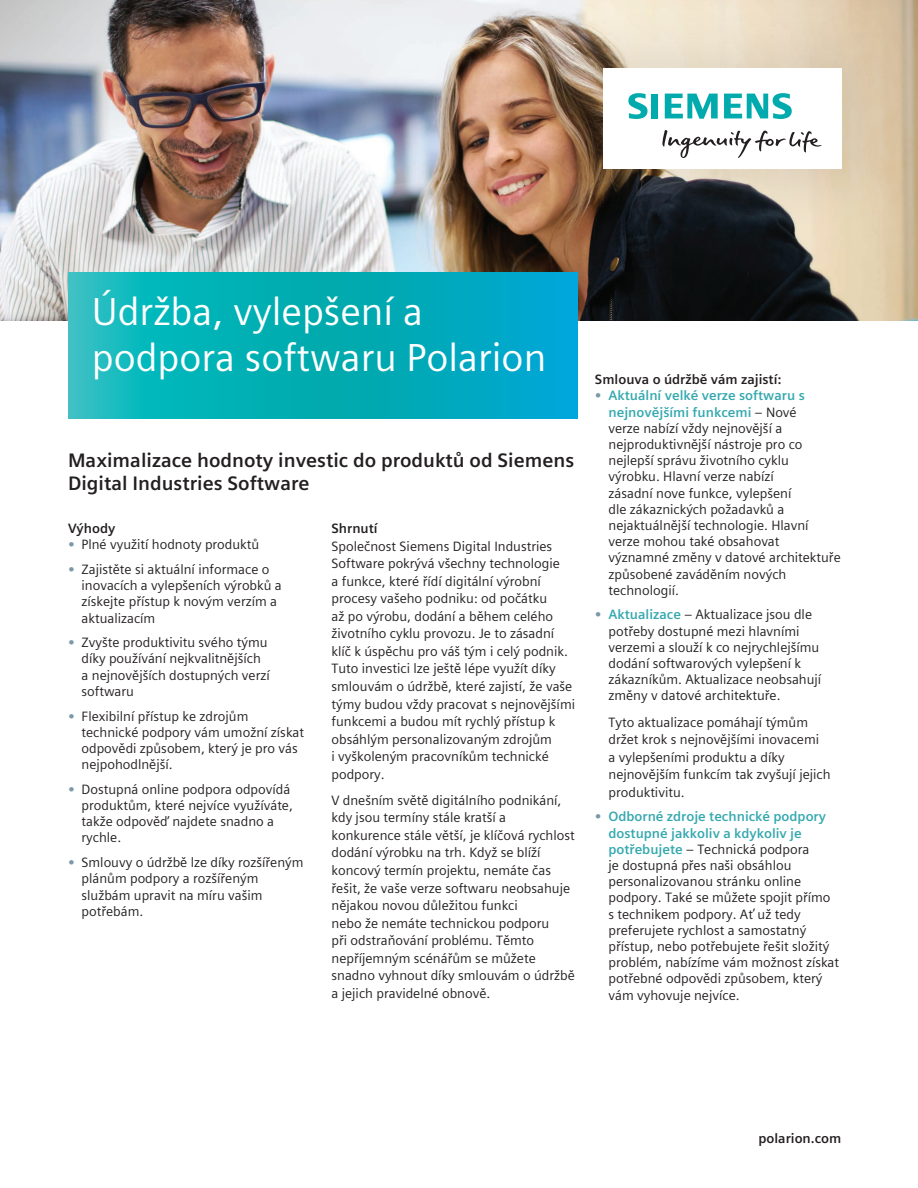
<style>
.page{position:relative;width:918px;height:1188px;background:#fff}
.page>*{position:absolute;margin:0;border:0;box-sizing:border-box;transform-origin:0 0}
.Head_Snow__26pt_120{font:39px/46.8px "Siemens Sans Global";color:#fff}
.Subhead_Blk__13pt_12{font:700 19.5px/23.4px "Siemens Sans Global";color:#231f20}
.Body_Text_Black_9pt{font:13.5px/16.2px "Siemens Sans Global";color:#231f20}
.Body_Text_Indented{font:13.5px/17.5px "Siemens Sans Global";color:#231f20}
.Body_Subhead_Black{font:700 13.5px "Siemens Sans Global";color:#231f20}
.URL__9pt_130{font:700 13.5px "Siemens Sans Global";color:#231f20}
.s1{font-weight:700;color:#7b99a9}
.s2{font-weight:700;color:#36a9af}
</style>
<div class="page">
<img style="left:0;top:0;width:918px;height:320px">
<svg style="left:68px;top:272px;width:510px;height:147px;background:#05aebc"></svg>
<div style="left:539px;top:4px;width:367px;height:229px;background:#725e54;opacity:.16"></div>
<div style="left:603px;top:68px;width:238px;height:101px;background:#fff"></div>
<svg style="left:662px;top:130px;width:159px;height:28px"></svg>
<svg style="left:628px;top:93px;width:30px;height:26px"></svg>
<svg style="left:665px;top:94px;width:53px;height:25px"></svg>
<svg style="left:724px;top:93px;width:68px;height:26px"></svg>
<p class="Head_Snow__26pt_120" style="left:92px;top:288px;width:456px">Údržba, vylepšení a podpora softwaru Polarion</p>
<p class="Subhead_Blk__13pt_12" style="left:68px;top:448px;width:508px">Maximalizace hodnoty investic do produktů od Siemens<br>Digital Industries Software</p>
<p class="Body_Subhead_Black" style="left:68px;top:518px;width:49px">Výhody</p>
<p class="Body_Text_Black_9pt" style="left:68px;top:537px;width:193px"><span class="s1">•</span> Plné využití hodnoty produktů</p>
<p class="Body_Text_Black_9pt" style="left:82px;top:561px;width:202px;text-indent:-14px"><span class="s1">•</span> Zajistěte si aktuální informace o inovacích a vylepšeních výrobků a získejte přístup k novým verzím a aktualizacím</p>
<p class="Body_Text_Black_9pt" style="left:82px;top:635px;width:190px;text-indent:-14px"><span class="s1">•</span> Zvyšte produktivitu svého týmu díky používání nejkvalitnějších a nejnovějších dostupných verzí softwaru</p>
<p class="Body_Text_Black_9pt" style="left:82px;top:708px;width:224px;text-indent:-14px"><span class="s1">•</span> Flexibilní přístup ke zdrojům technické podpory vám umožní získat odpovědi způsobem, který je pro vás nejpohodlnější.</p>
<p class="Body_Text_Black_9pt" style="left:82px;top:781px;width:213px;text-indent:-14px"><span class="s1">•</span> Dostupná online podpora odpovídá produktům, které nejvíce využíváte, takže odpověď najdete snadno a rychle.</p>
<p class="Body_Text_Black_9pt" style="left:82px;top:854px;width:224px;text-indent:-14px"><span class="s1">•</span> Smlouvy o údržbě lze díky rozšířeným plánům podpory a rozšířeným službám upravit na míru vašim potřebám.</p>
<p class="Body_Subhead_Black" style="left:332px;top:518px;width:48px">Shrnutí</p>
<p class="Body_Text_Black_9pt" style="left:332px;top:537px;width:245px;line-height:17.5px">Společnost Siemens Digital Industries Software pokrývá všechny technologie<br>a funkce, které řídí digitální výrobní procesy vašeho podniku: od počátku<br>až po výrobu, dodání a během celého životního cyklu provozu. Je to zásadní klíč k úspěchu pro váš tým i celý podnik.<br>Tuto investici lze ještě lépe využít díky smlouvám o údržbě, které zajistí, že vaše týmy budou vždy pracovat s nejnovějšími funkcemi a budou mít rychlý přístup k obsáhlým personalizovaným zdrojům<br>i vyškoleným pracovníkům technické podpory.</p>
<p class="Body_Text_Black_9pt" style="left:332px;top:791px;width:245px;line-height:17.5px">V dnešním světě digitálního podnikání, kdy jsou termíny stále kratší a konkurence stále větší, je klíčová rychlost dodání výrobku na trh. Když se blíží koncový termín projektu, nemáte čas řešit, že vaše verze softwaru neobsahuje nějakou novou důležitou funkci<br>nebo že nemáte technickou podporu<br>při odstraňování problému. Těmto nepříjemným scénářům se můžete snadno vyhnout díky smlouvám o údržbě a jejich pravidelné obnově.</p>
<p class="Body_Subhead_Black" style="left:595px;top:369px;width:188px">Smlouva o údržbě vám zajistí:</p>
<p class="Body_Text_Black_9pt" style="left:608px;top:388px;width:234px;text-indent:-14px"><span class="s1">•</span> <span class="s2">Aktuální velké verze softwaru s nejnovějšími funkcemi</span> – Nové<br>verze nabízí vždy nejnovější a nejproduktivnější nástroje pro co nejlepší správu životního cyklu výrobku. Hlavní verze nabízí<br>zásadní nove funkce, vylepšení<br>dle zákaznických požadavků a nejaktuálnější technologie. Hlavní verze mohou také obsahovat významné změny v datové architektuře způsobené zaváděním nových technologií.</p>
<p class="Body_Text_Black_9pt" style="left:608px;top:607px;width:214px;text-indent:-14px"><span class="s1">•</span> <span class="s2">Aktualizace</span> – Aktualizace jsou dle potřeby dostupné mezi hlavními verzemi a slouží k co nejrychlejšímu dodání softwarových vylepšení k zákazníkům. Aktualizace neobsahují změny v datové architektuře.</p>
<p class="Body_Text_Indented" style="left:608px;top:713px;width:224px">Tyto aktualizace pomáhají týmům držet krok s nejnovějšími inovacemi<br>a vylepšeními produktu a díky nejnovějším funkcím tak zvyšují jejich produktivitu.</p>
<p class="Body_Text_Black_9pt" style="left:608px;top:809px;width:232px;text-indent:-14px"><span class="s1">•</span> <span class="s2">Odborné zdroje technické podpory dostupné jakkoliv a kdykoliv je potřebujete</span> – Technická podpora<br>je dostupná přes naši obsáhlou personalizovanou stránku online podpory. Také se můžete spojit přímo s technikem podpory. Ať už tedy preferujete rychlost a samostatný přístup, nebo potřebujete řešit složitý problém, nabízíme vám možnost získat potřebné odpovědi způsobem, který vám vyhovuje nejvíce.</p>
<p class="URL__9pt_130" style="left:758px;top:1128px;width:84px">polarion.com</p>
</div>
